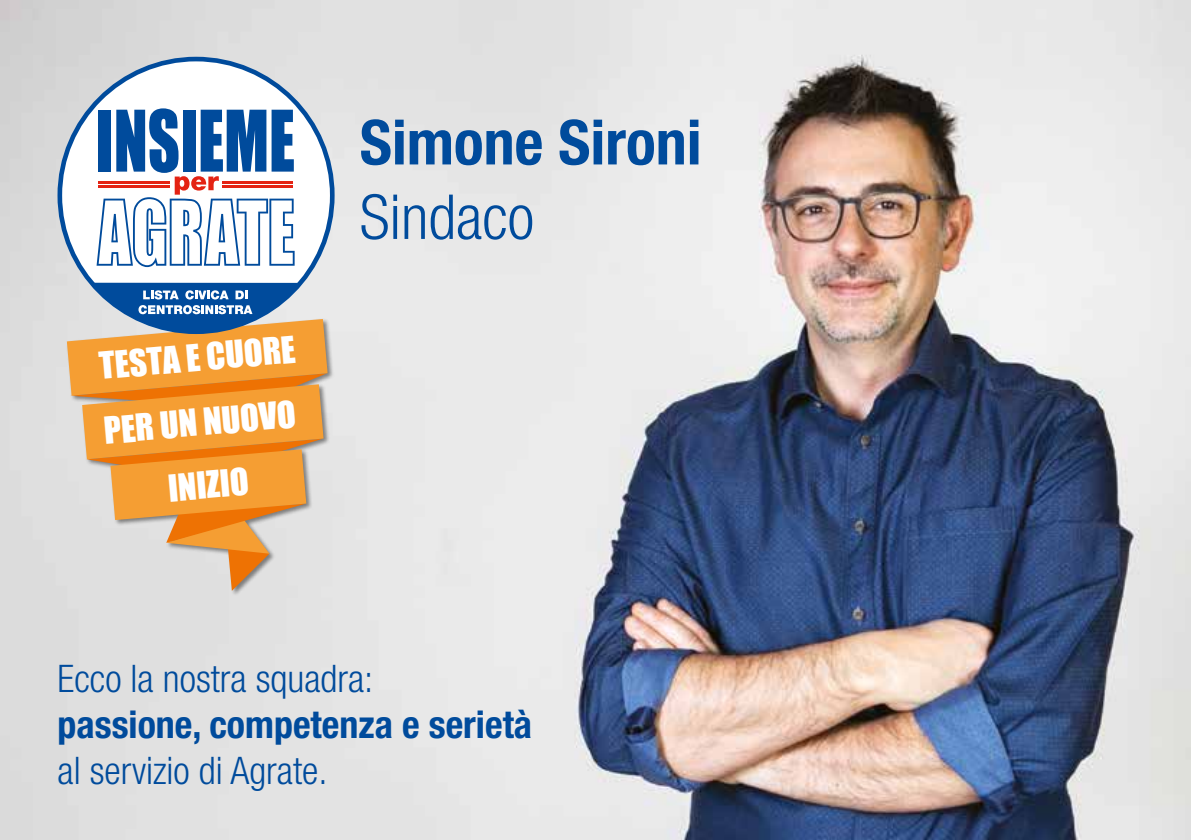
<style>
.page{position:relative;width:1191px;height:840px;background:#fff}
.page>*{position:absolute;margin:0;border:0;box-sizing:border-box;transform-origin:0 0}
.t1{font:700 condensed 62px "Helvetica Neue LT Std";color:#004b9c}
.t2{font:300 condensed 62px "Helvetica Neue LT Std";color:#004b9c}
.t3{font:300 condensed 38px "Helvetica Neue LT Std";color:#004b9c}
.t4{font:700 condensed 38px "Helvetica Neue LT Std";color:#004b9c}
.t5{font:34.4px/63.8px "Impact";color:#fff;text-align:center}
</style>
<div class="page">
<img style="left:0;top:0;width:1191px;height:839px">
<div style="left:66px;top:317px;width:268px;height:279px;background:#000;opacity:.45"></div>
<svg style="left:57px;top:57px;width:277px;height:277px"></svg>
<svg style="left:97px;top:108px;width:198px;height:159px"></svg>
<hr style="left:98px;top:181px;width:71px;height:2px;background:#e42313">
<hr style="left:222px;top:181px;width:71px;height:2px;background:#e42313">
<hr style="left:98px;top:186px;width:71px;height:2px;background:#e42313">
<hr style="left:222px;top:186px;width:71px;height:2px;background:#e42313">
<svg style="left:67px;top:282px;width:260px;height:308px;background:#d7ab77"></svg>
<p class="t5" style="left:96px;top:333px;width:199px;rotate:-5deg">TESTA E CUORE<br>PER UN NUOVO<br>INIZIO</p>
<h1 class="t1" style="left:360px;top:105px;width:343px">Simone Sironi</h1>
<h1 class="t2" style="left:360px;top:181px;width:176px">Sindaco</h1>
<p class="t3" style="left:57px;top:656px;width:317px">Ecco la nostra squadra:</p>
<p class="t4" style="left:57px;top:701px;width:476px">passione, competenza e serietà</p>
<p class="t3" style="left:57px;top:748px;width:271px">al servizio di Agrate.</p>
</div>
